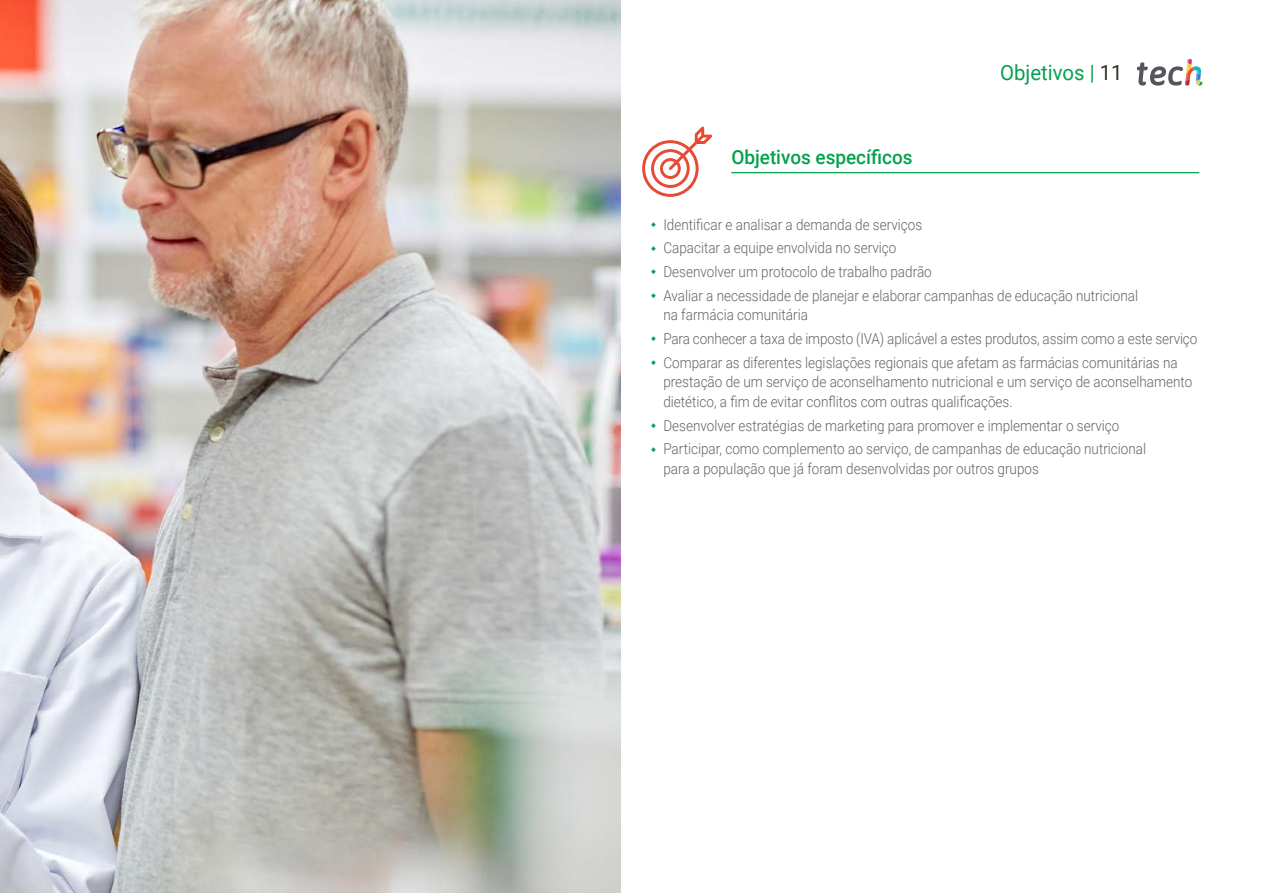
<style>
.page{position:relative;width:1263px;height:893px;background:#fff}
.page>*{position:absolute;margin:0;border:0;box-sizing:border-box;transform-origin:0 0}
.t1{font:21px "Roboto";color:#04a14d}
.t2{font:500 19.5px "Roboto";color:#04a14d}
.t3{font:300 15px/23.7px "Roboto";color:#61646a;scale:.9 1}
.s1{color:#312e20}
</style>
<div class="page">
<img style="left:0;top:0;width:621px;height:893px">
<svg style="left:1137px;top:59px;width:65px;height:27px"></svg>
<svg style="left:642px;top:126px;width:70px;height:71px"></svg>
<hr style="left:731px;top:172px;width:468px;height:1px;background:#04a14d">
<h2 class="t2" style="left:731px;top:144px;width:183px">Objetivos específicos</h2>
<h1 class="t1" style="left:1000px;top:57px;width:124px">Objetivos | <span class="s1">11</span></h1>
<p class="t3" style="left:663px;top:212px;width:529px">Identificar e analisar a demanda de serviços<br>Capacitar a equipe envolvida no serviço<br>Desenvolver um protocolo de trabalho padrão<br>Avaliar a necessidade de planejar e elaborar campanhas de educação nutricional</p>
<p class="t3" style="left:663px;top:303px;width:595px">na farmácia comunitária<br>Para conhecer a taxa de imposto (IVA) aplicável a estes produtos, assim como a este serviço<br>Comparar as diferentes legislações regionais que afetam as farmácias comunitárias na</p>
<p class="t3" style="left:663px;top:372px;width:589px;line-height:19.5px">prestação de um serviço de aconselhamento nutricional e um serviço de aconselhamento dietético, a fim de evitar conflitos com outras qualificações.</p>
<p class="t3" style="left:663px;top:413px;width:538px">Desenvolver estratégias de marketing para promover e implementar o serviço<br>Participar, como complemento ao serviço, de campanhas de educação nutricional</p>
<p class="t3" style="left:663px;top:456px;width:419px">para a população que já foram desenvolvidas por outros grupos</p>
</div>
